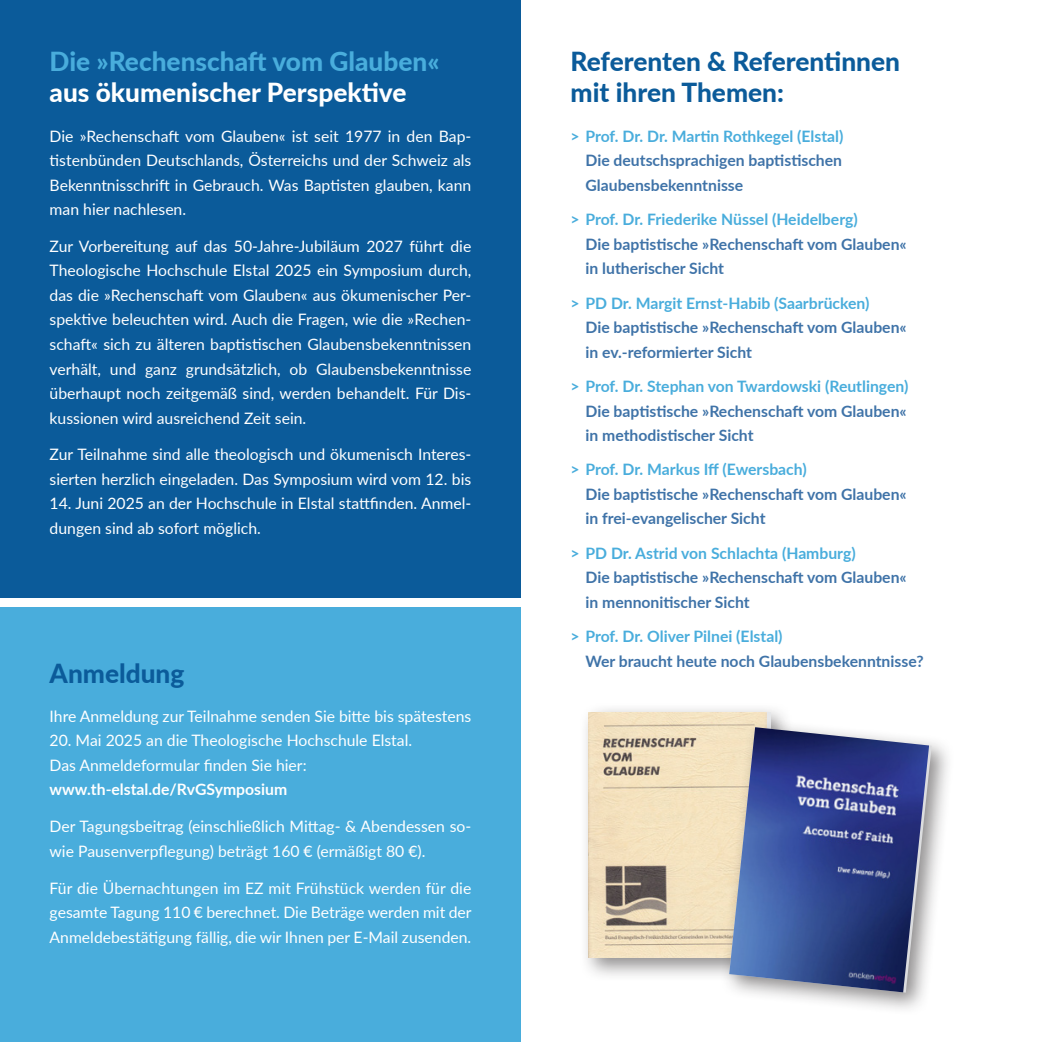
<style>
.page{position:relative;width:1042px;height:1042px;background:#fff}
.page>*{position:absolute;margin:0;border:0;box-sizing:border-box;transform-origin:0 0}
.t1{font:800 26.25px/31.5px "Lato";color:#0b5b9a}
.t2{font:800 26.25px "Lato";color:#49addc}
.t3{font:800 26.25px "Lato";color:#fff}
.t4{font:15.75px/24.5px "Lato";color:#fff}
.t5{font:700 15.75px/24.5px "Lato";color:#3f73a8}
.t6{font:700 15.75px "Lato";color:#49addc}
.t7{font:700 15.75px "Lato";color:#fff}
</style>
<div class="page">
<div style="left:0;top:0;width:521px;height:598px;background:#0b5b9a"></div>
<div style="left:0;top:608px;width:521px;height:434px;background:#49addc"></div>
<div style="left:579px;top:702px;width:215px;height:279px;background:#231f20;opacity:.51"></div>
<img style="left:589px;top:712px;width:177px;height:245px">
<div style="left:720px;top:718px;width:234px;height:297px;background:#231f20;opacity:.51"></div>
<img style="left:729px;top:727px;width:200px;height:265px">
<h1 class="t2" style="left:50px;top:42px;width:391px">Die »Rechenschaft vom Glauben«</h1>
<h1 class="t3" style="left:50px;top:73px;width:358px">aus ökumenischer Perspektive</h1>
<p class="t4" style="left:50px;top:123px;width:423px;text-align:justify">Die »Rechenschaft vom Glauben« ist seit 1977 in den Bap&shy;tistenbünden Deutschlands, Österreichs und der Schweiz als Bekenntnisschrift in Gebrauch. Was Baptisten glauben, kann man hier nachlesen.</p>
<p class="t4" style="left:50px;top:233px;width:423px;text-align:justify">Zur Vorbereitung auf das 50-Jahre-Jubiläum 2027 führt die Theologische Hochschule Elstal 2025 ein Symposium durch, das die »Rechenschaft vom Glauben« aus ökumenischer Per&shy;spektive beleuchten wird. Auch die Fragen, wie die »Rechen&shy;schaft« sich zu älteren baptistischen Glaubensbekenntnissen verhält, und ganz grundsätzlich, ob Glaubensbekenntnisse überhaupt noch zeitgemäß sind, werden behandelt. Für Dis&shy;kussionen wird ausreichend Zeit sein.</p>
<p class="t4" style="left:50px;top:442px;width:423px">Zur Teilnahme sind alle theologisch und ökumenisch Interes&shy;sierten herzlich eingeladen. Das Symposium wird vom 12. bis</p>
<p class="t4" style="left:50px;top:491px;width:423px">14. Juni 2025 an der Hochschule in Elstal stattfinden. Anmel&shy;dungen sind ab sofort möglich.</p>
<h1 class="t1" style="left:50px;top:656px;width:136px">Anmeldung</h1>
<p class="t4" style="left:50px;top:703px;width:423px">Ihre Anmeldung zur Teilnahme senden Sie bitte bis spätestens</p>
<p class="t4" style="left:50px;top:728px;width:364px">20. Mai 2025 an die Theologische Hochschule Elstal.<br>Das Anmeldeformular finden Sie hier:</p>
<p class="t7" style="left:50px;top:778px;width:239px">www.th-elstal.de/RvGSymposium</p>
<p class="t4" style="left:50px;top:813px;width:423px">Der Tagungsbeitrag (einschließlich Mittag- &amp; Abendessen so&shy;wie Pausenverpflegung) beträgt 160 € (ermäßigt 80 €).</p>
<p class="t4" style="left:50px;top:875px;width:423px;text-align:justify">Für die Übernachtungen im EZ mit Frühstück werden für die gesamte Tagung 110 € berechnet. Die Beträge werden mit der Anmeldebestätigung fällig, die wir Ihnen per E-Mail zusenden.</p>
<h1 class="t1" style="left:570px;top:44px;width:331px">Referenten &amp; Referentinnen mit ihren Themen:</h1>
<p class="t6" style="left:570px;top:124px;width:274px">&gt; Prof. Dr. Dr. Martin Rothkegel (Elstal)</p>
<p class="t5" style="left:585px;top:147px;width:258px">Die deutschsprachigen baptistischen<br>Glaubensbekenntnisse</p>
<p class="t6" style="left:570px;top:208px;width:289px">&gt; Prof. Dr. Friederike Nüssel (Heidelberg)</p>
<p class="t5" style="left:585px;top:231px;width:323px">Die baptistische »Rechenschaft vom Glauben« in lutherischer Sicht</p>
<p class="t6" style="left:570px;top:291px;width:300px">&gt; PD Dr. Margit Ernst-Habib (Saarbrücken)</p>
<p class="t5" style="left:585px;top:314px;width:323px">Die baptistische »Rechenschaft vom Glauben« in ev.-reformierter Sicht</p>
<p class="t6" style="left:570px;top:375px;width:339px">&gt; Prof. Dr. Stephan von Twardowski (Reutlingen)</p>
<p class="t5" style="left:585px;top:398px;width:323px">Die baptistische »Rechenschaft vom Glauben« in methodistischer Sicht</p>
<p class="t6" style="left:570px;top:458px;width:238px">&gt; Prof. Dr. Markus Iff (Ewersbach)</p>
<p class="t5" style="left:585px;top:481px;width:323px">Die baptistische »Rechenschaft vom Glauben« in frei-evangelischer Sicht</p>
<p class="t6" style="left:570px;top:541px;width:287px">&gt; PD Dr. Astrid von Schlachta (Hamburg)</p>
<p class="t5" style="left:585px;top:565px;width:323px">Die baptistische »Rechenschaft vom Glauben« in mennonitischer Sicht</p>
<p class="t6" style="left:570px;top:625px;width:213px">&gt; Prof. Dr. Oliver Pilnei (Elstal)</p>
<p class="t5" style="left:585px;top:648px;width:340px">Wer braucht heute noch Glaubensbekenntnisse?</p>
</div>
